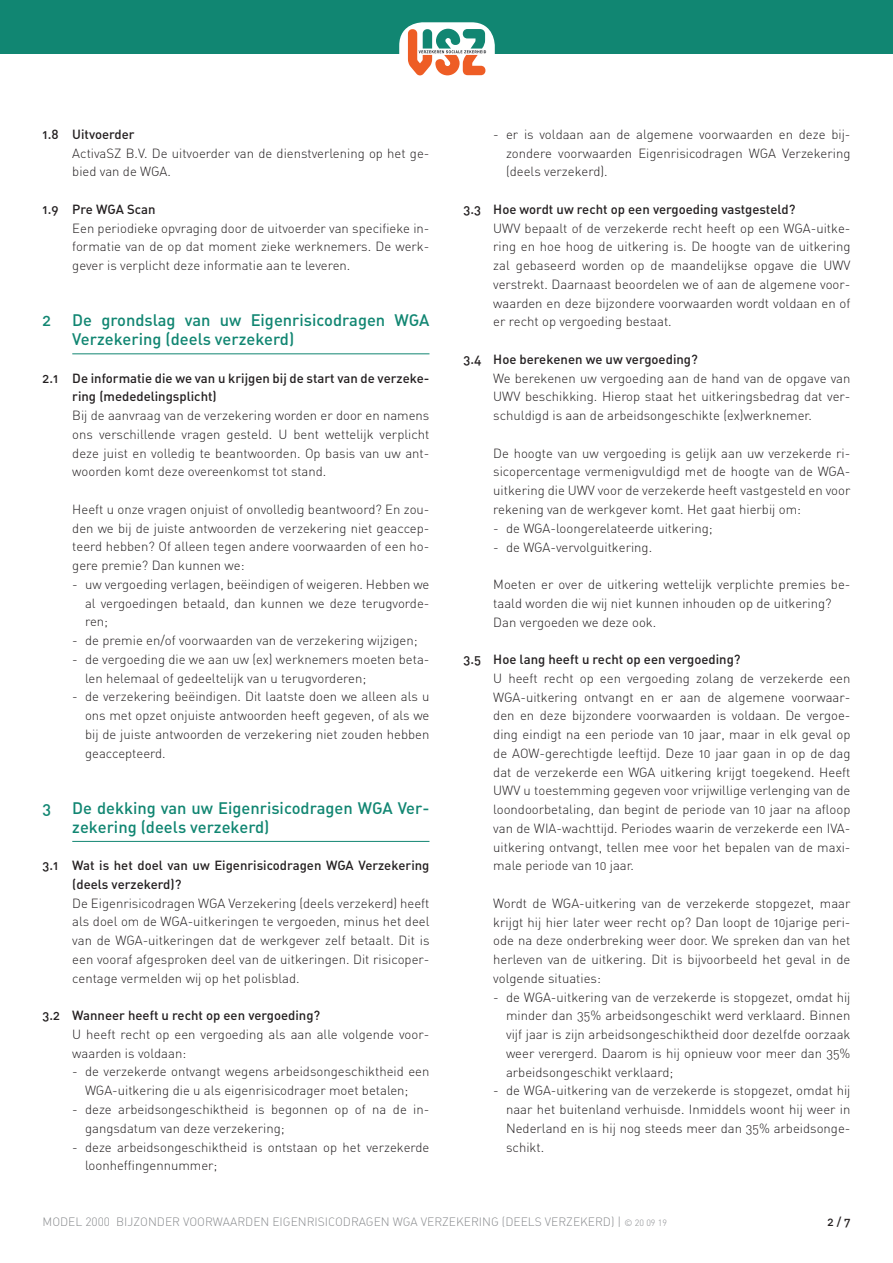
<style>
.page{position:relative;width:893px;height:1263px;background:#fff}
.page>*{position:absolute;margin:0;border:0;box-sizing:border-box;transform-origin:0 0}
.t1{font:16.5px/18.8px "DIN Medium Alternate";color:#118672}
.t2{font:13.2px/18.8px "DIN Light Alternate";color:#231f20;text-align:justify}
.t3{font:13.2px/18.8px "DIN Medium Alternate";color:#231f20}
.t4{font:12px "DIN Light Alternate";color:#8a8c8f}
.t5{font:12px "DIN Medium Alternate";color:#231f20}
.s1{font-family:"DIN";font-weight:300}
.s2{font-family:"DIN";font-weight:300;font-size:9px}
</style>
<div class="page">
<div style="left:0;top:0;width:893px;height:53px;background:#118672"></div>
<div style="left:399px;top:22px;width:96px;height:62px;background:#fff;border-radius:23px"></div>
<svg style="left:408px;top:28px;width:79px;height:48px"></svg>
<hr style="left:72px;top:354px;width:357px;height:1px;background:#118672">
<hr style="left:72px;top:841px;width:357px;height:1px;background:#118672">
<p class="t3" style="left:43px;top:124px;width:94px">1.8 Uitvoerder</p>
<p class="t2" style="left:72px;top:143px;width:359px">ActivaSZ B.V. De uitvoerder van de dienstverlening op het ge&shy;bied van de WGA.</p>
<p class="t3" style="left:43px;top:199px;width:115px">1.9 Pre WGA Scan</p>
<p class="t2" style="left:72px;top:218px;width:359px;text-align:left">Een periodieke opvraging door de uitvoerder van specifieke in&shy;formatie van de op dat moment zieke werknemers. De werk&shy;gever is verplicht deze informatie aan te leveren.</p>
<p class="t1" style="left:43px;top:310px;width:10px">2</p>
<p class="t1" style="left:72px;top:310px;width:359px">De grondslag van uw Eigenrisicodragen WGA<br>Verzekering (deels verzekerd)</p>
<p class="t3" style="left:72px;top:368px;width:359px;text-indent:-30px">2.1 De informatie die we van u krijgen bij de start van de verzeke&shy;ring (mededelingsplicht)</p>
<p class="t2" style="left:72px;top:406px;width:359px">Bij de aanvraag van de verzekering worden er door en namens ons verschillende vragen gesteld. U bent wettelijk verplicht deze juist en volledig te beantwoorden. Op basis van uw ant&shy;woorden komt deze overeenkomst tot stand.</p>
<p class="t2" style="left:72px;top:500px;width:359px">Heeft u onze vragen onjuist of onvolledig beantwoord? En zou&shy;den we bij de juiste antwoorden de verzekering niet geaccep&shy;teerd hebben? Of alleen tegen andere voorwaarden of een ho&shy;gere premie? Dan kunnen we:</p>
<p class="t2" style="left:85px;top:575px;width:346px;text-indent:-13px">- uw vergoeding verlagen, beëindigen of weigeren. Hebben we al vergoedingen betaald, dan kunnen we deze terugvorde&shy;ren;</p>
<p class="t2" style="left:72px;top:631px;width:347px">- de premie en/of voorwaarden van de verzekering wijzigen;</p>
<p class="t2" style="left:85px;top:650px;width:346px;text-indent:-13px">- de vergoeding die we aan uw (ex) werknemers moeten beta&shy;len helemaal of gedeeltelijk van u terugvorderen;</p>
<p class="t2" style="left:85px;top:687px;width:346px;text-indent:-13px">- de verzekering beëindigen. Dit laatste doen we alleen als u ons met opzet onjuiste antwoorden heeft gegeven, of als we bij de juiste antwoorden de verzekering niet zouden hebben geaccepteerd.</p>
<p class="t1" style="left:43px;top:798px;width:10px">3</p>
<p class="t1" style="left:72px;top:798px;width:359px">De dekking van uw Eigenrisicodragen WGA Ver&shy;zekering (deels verzekerd)</p>
<p class="t3" style="left:72px;top:855px;width:359px;text-indent:-30px">3.1 Wat is het doel van uw Eigenrisicodragen WGA Verzekering (deels verzekerd)?</p>
<p class="t2" style="left:72px;top:893px;width:359px">De Eigenrisicodragen WGA Verzekering (deels verzekerd) heeft als doel om de WGA-uitkeringen te vergoeden, minus het deel van de WGA-uitkeringen dat de werkgever zelf betaalt. Dit is een vooraf afgesproken deel van de uitkeringen. Dit risicoper&shy;centage vermelden wij op het polisblad.</p>
<p class="t3" style="left:43px;top:1005px;width:279px">3.2 Wanneer heeft u recht op een vergoeding?</p>
<p class="t2" style="left:72px;top:1025px;width:359px">U heeft recht op een vergoeding als aan alle volgende voor&shy;waarden is voldaan:</p>
<p class="t2" style="left:85px;top:1062px;width:346px;text-indent:-13px">- de verzekerde ontvangt wegens arbeidsongeschiktheid een<br>WGA-uitkering die u als eigenrisicodrager moet betalen;</p>
<p class="t2" style="left:85px;top:1100px;width:346px;text-indent:-13px">- deze arbeidsongeschiktheid is begonnen op of na de in&shy;gangsdatum van deze verzekering;</p>
<p class="t2" style="left:85px;top:1137px;width:346px;text-indent:-13px">- deze arbeidsongeschiktheid is ontstaan op het verzekerde loonheffingennummer;</p>
<p class="t2" style="left:506px;top:125px;width:346px;text-indent:-13px">- er is voldaan aan de algemene voorwaarden en deze bij&shy;zondere voorwaarden Eigenrisicodragen WGA Verzekering (deels verzekerd).</p>
<p class="t3" style="left:463px;top:199px;width:334px">3.3 Hoe wordt uw recht op een vergoeding vastgesteld?</p>
<p class="t2" style="left:493px;top:218px;width:359px">UWV bepaalt of de verzekerde recht heeft op een WGA-uitke&shy;ring en hoe hoog de uitkering is. De hoogte van de uitkering zal gebaseerd worden op de maandelijkse opgave die UWV verstrekt. Daarnaast beoordelen we of aan de algemene voor&shy;waarden en deze bijzondere voorwaarden wordt voldaan en of er recht op vergoeding bestaat.</p>
<p class="t3" style="left:463px;top:349px;width:236px">3.4 Hoe berekenen we uw vergoeding?</p>
<p class="t2" style="left:493px;top:368px;width:359px">We berekenen uw vergoeding aan de hand van de opgave van UWV beschikking. Hierop staat het uitkeringsbedrag dat ver&shy;schuldigd is aan de arbeidsongeschikte (ex)werknemer.</p>
<p class="t2" style="left:493px;top:443px;width:359px;text-align:left">De hoogte van uw vergoeding is gelijk aan uw verzekerde ri&shy;sicopercentage vermenigvuldigd met de hoogte van de WGA&shy;uitkering die UWV voor de verzekerde heeft vastgesteld en voor rekening van de werkgever komt. Het gaat hierbij om:</p>
<p class="t2" style="left:493px;top:518px;width:221px">- de WGA-loongerelateerde uitkering;</p>
<p class="t2" style="left:493px;top:537px;width:160px">- de WGA-vervolguitkering.</p>
<p class="t2" style="left:493px;top:575px;width:359px;text-align:left">Moeten er over de uitkering wettelijk verplichte premies be&shy;taald worden die wij niet kunnen inhouden op de uitkering?<br>Dan vergoeden we deze ook.</p>
<p class="t3" style="left:463px;top:649px;width:279px">3.5 Hoe lang heeft u recht op een vergoeding?</p>
<p class="t2" style="left:493px;top:668px;width:359px;text-align:left">U heeft recht op een vergoeding zolang de verzekerde een WGA-uitkering ontvangt en er aan de algemene voorwaar&shy;den en deze bijzondere voorwaarden is voldaan. De vergoe&shy;ding eindigt na een periode van 10 jaar, maar in elk geval op de AOW-gerechtigde leeftijd. Deze 10 jaar gaan in op de dag dat de verzekerde een WGA uitkering krijgt toegekend. Heeft UWV u toestemming gegeven voor vrijwillige verlenging van de loondoorbetaling, dan begint de periode van 10 jaar na afloop van de WIA-wachttijd. Periodes waarin de verzekerde een IVA&shy;uitkering ontvangt, tellen mee voor het bepalen van de maxi&shy;male periode van 10 jaar.</p>
<p class="t2" style="left:493px;top:894px;width:359px">Wordt de WGA-uitkering van de verzekerde stopgezet, maar krijgt hij hier later weer recht op? Dan loopt de 10jarige peri&shy;ode na deze onderbreking weer door. We spreken dan van het herleven van de uitkering. Dit is bijvoorbeeld het geval in de volgende situaties:</p>
<p class="t2" style="left:506px;top:987px;width:346px;text-indent:-13px">- de WGA-uitkering van de verzekerde is stopgezet, omdat hij minder dan 35% arbeidsongeschikt werd verklaard. Binnen vijf jaar is zijn arbeidsongeschiktheid door dezelfde oorzaak weer verergerd. Daarom is hij opnieuw voor meer dan 35% arbeidsongeschikt verklaard;</p>
<p class="t2" style="left:506px;top:1081px;width:346px;text-indent:-13px">- de WGA-uitkering van de verzekerde is stopgezet, omdat hij naar het buitenland verhuisde. Inmiddels woont hij weer in Nederland en is hij nog steeds meer dan 35% arbeidsonge&shy;schikt.</p>
<p class="t4" style="left:43px;top:1215px;width:626px">MODEL <span class="s1">2000</span> BIJZONDER VOORWAARDEN EIGENRISICODRAGEN WGA VERZEKERING (DEELS VERZEKERD) | <span class="s2">© 20 09 19</span></p>
<p class="t5" style="left:827px;top:1214px;width:24px">2 / 7</p>
</div>
